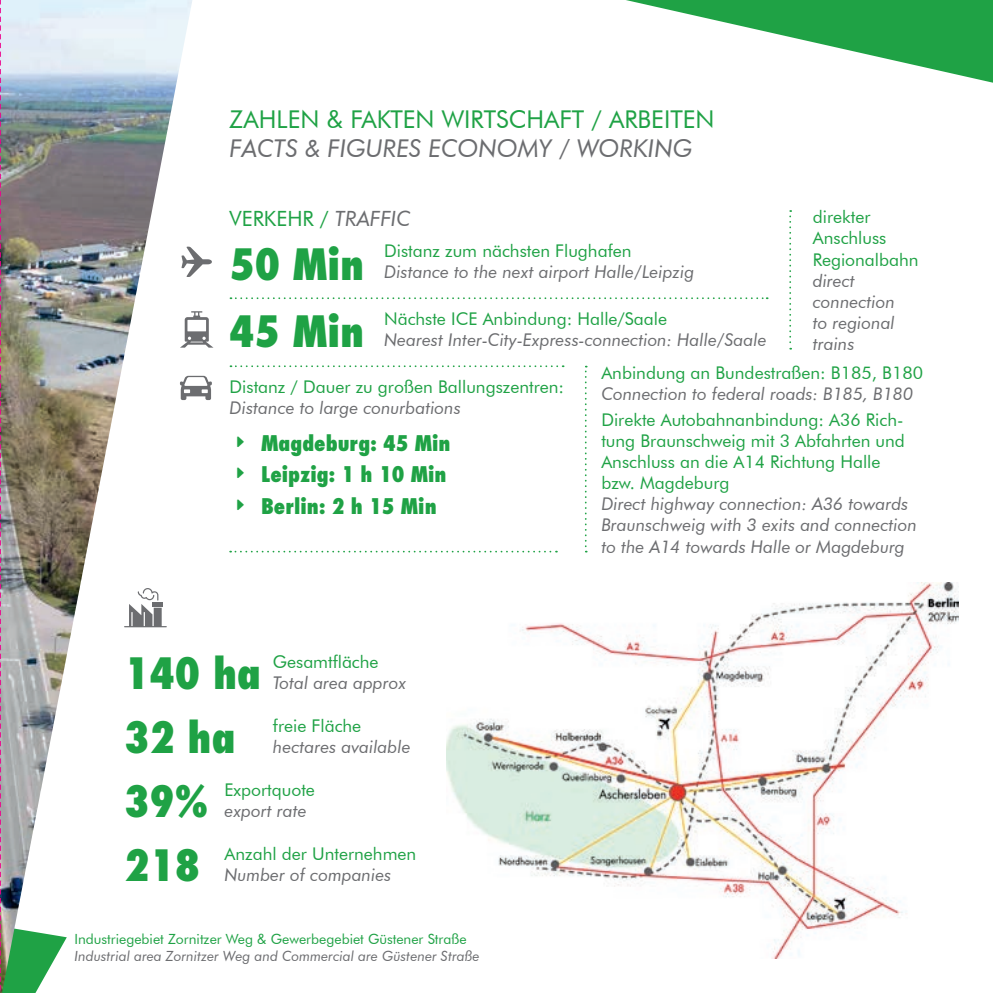
<style>
.page{position:relative;width:993px;height:993px;background:#fff}
.page>*{position:absolute;margin:0;border:0;box-sizing:border-box;transform-origin:0 0}
.t1{font:800 condensed 42px/66.5px "Futura Std";color:#1fa245}
.t2{font:24.5px "Futura BT";color:#1fa245}
.t3{font:italic 24.5px "Futura BT";color:#6c6d70}
.t4{font:800 condensed 21px/31.5px "Futura Std";color:#1fa245}
.t5{font:21px "Futura BT";color:#1fa245}
.t6{font:italic 17.5px/21px "Futura BT";color:#6c6d70}
.t7{font:17.5px/21px "Futura BT";color:#1fa245}
.t8{font:italic 14px "Futura BT";color:#6c6d70}
.t9{font:14px "Futura BT";color:#1fa245}
.s1{font-style:italic;color:#6c6d70}
</style>
<div class="page">
<svg style="left:626px;top:0;width:366px;height:83px"></svg>
<img style="left:67px;top:0;width:125px;height:654px">
<img style="left:446px;top:582px;width:512px;height:376px">
<svg style="left:230px;top:297px;width:537px;height:2px"></svg>
<svg style="left:230px;top:365px;width:333px;height:2px"></svg>
<svg style="left:181px;top:246px;width:31px;height:31px"></svg>
<svg style="left:180px;top:311px;width:33px;height:36px"></svg>
<svg style="left:789px;top:210px;width:2px;height:139px"></svg>
<svg style="left:584px;top:365px;width:2px;height:187px"></svg>
<svg style="left:124px;top:588px;width:43px;height:39px"></svg>
<svg style="left:230px;top:550px;width:326px;height:2px"></svg>
<svg style="left:180px;top:375px;width:32px;height:25px"></svg>
<img style="left:0;top:0;width:67px;height:992px">
<h2 class="t2" style="left:229px;top:104px;width:486px">ZAHLEN &amp; FAKTEN WIRTSCHAFT / ARBEITEN</h2>
<h2 class="t3" style="left:229px;top:134px;width:464px">FACTS &amp; FIGURES ECONOMY / WORKING</h2>
<p class="t7" style="left:812px;top:206px;width:107px">direkter<br>Anschluss<br>Regionalbahn</p>
<p class="t6" style="left:812px;top:269px;width:84px">direct connection to regional trains</p>
<p class="t5" style="left:229px;top:206px;width:182px">VERKEHR / <span class="s1">TRAFFIC</span></p>
<p class="t7" style="left:384px;top:240px;width:249px">Distanz zum nächsten Flughafen</p>
<p class="t6" style="left:384px;top:261px;width:311px">Distance to the next airport Halle/Leipzig</p>
<p class="t7" style="left:384px;top:308px;width:284px">Nächste ICE Anbindung: Halle/Saale</p>
<p class="t6" style="left:384px;top:329px;width:384px">Nearest Inter-City-Express-connection: Halle/Saale</p>
<p class="t7" style="left:229px;top:376px;width:336px">Distanz / Dauer zu großen Ballungszentren:</p>
<p class="t6" style="left:229px;top:397px;width:233px">Distance to large conurbations</p>
<p class="t4" style="left:261px;top:427px;width:191px">Magdeburg: 45 Min<br>Leipzig: 1 h 10 Min<br>Berlin: 2 h 15 Min</p>
<h1 class="t1" style="left:229px;top:231px;width:136px">50 Min<br>45 Min</h1>
<p class="t7" style="left:601px;top:362px;width:323px">Anbindung an Bundestraßen: B185, B180</p>
<p class="t6" style="left:601px;top:383px;width:313px">Connection to federal roads: B185, B180</p>
<p class="t7" style="left:601px;top:409px;width:305px">Direkte Autobahnanbindung: A36 Rich&shy;tung Braunschweig mit 3 Abfahrten und<br>Anschluss an die A14 Richtung Halle bzw. Magdeburg</p>
<p class="t6" style="left:601px;top:493px;width:317px">Direct highway connection: A36 towards<br>Braunschweig with 3 exits and connection to the A14 towards Halle or Magdeburg</p>
<h1 class="t1" style="left:124px;top:639px;width:138px">140 ha</h1>
<h1 class="t1" style="left:124px;top:703px;width:113px">32 ha</h1>
<p class="t7" style="left:273px;top:650px;width:107px">Gesamtfläche</p>
<p class="t6" style="left:273px;top:671px;width:135px">Total area approx</p>
<p class="t7" style="left:273px;top:714px;width:90px">freie Fläche</p>
<p class="t6" style="left:273px;top:735px;width:139px">hectares available</p>
<h1 class="t1" style="left:124px;top:767px;width:86px">39%</h1>
<h1 class="t1" style="left:124px;top:831px;width:78px">218</h1>
<p class="t7" style="left:224px;top:778px;width:92px">Exportquote</p>
<p class="t6" style="left:224px;top:799px;width:84px">export rate</p>
<p class="t7" style="left:224px;top:842px;width:193px">Anzahl der Unternehmen</p>
<p class="t6" style="left:224px;top:863px;width:168px">Number of companies</p>
<p class="t9" style="left:74px;top:930px;width:393px">Industriegebiet Zornitzer Weg &amp; Gewerbegebiet Güstener Straße</p>
<p class="t8" style="left:74px;top:947px;width:406px">Industrial area Zornitzer Weg and Commercial are Güstener Straße</p>
</div>
